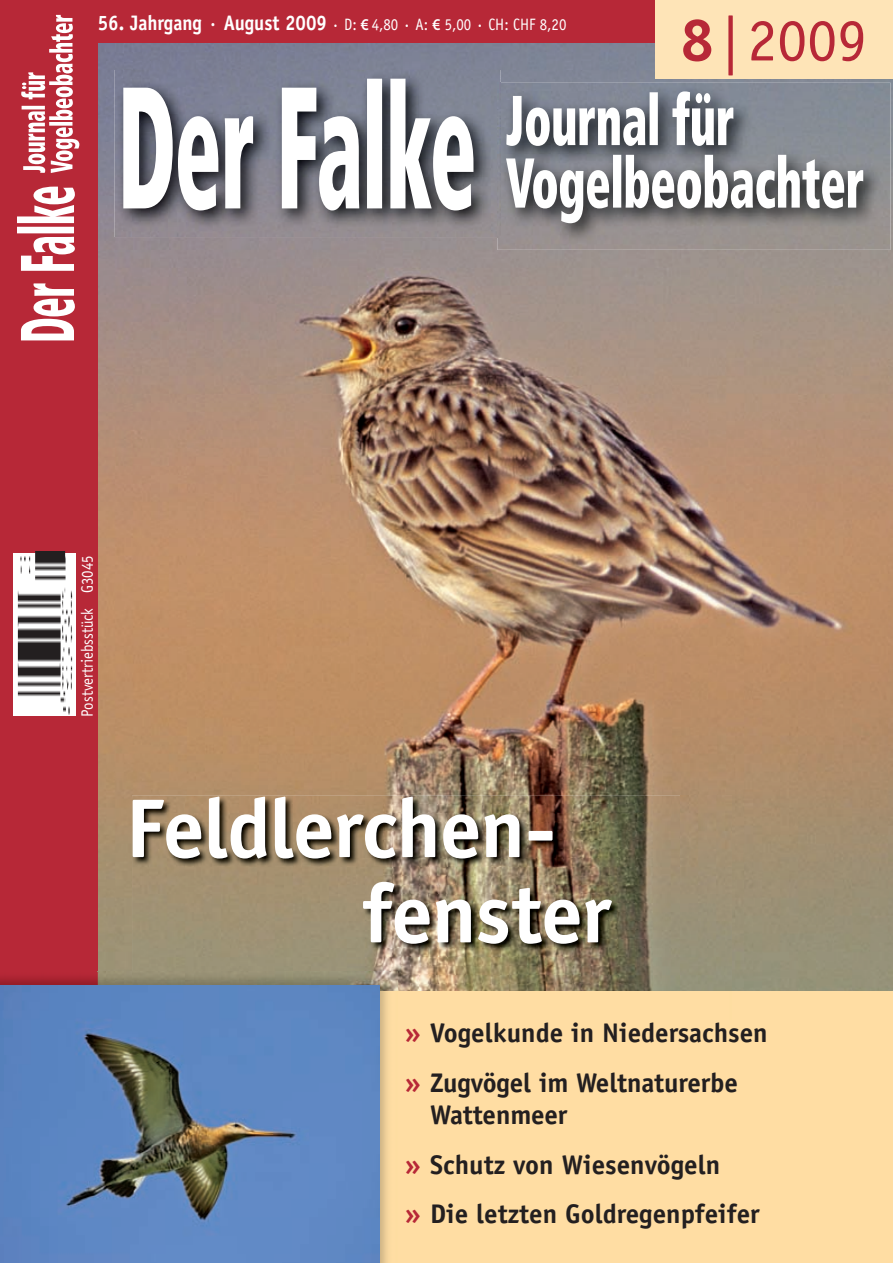
<style>
.page{position:relative;width:893px;height:1263px;background:#fff}
.page>*{position:absolute;margin:0;border:0;box-sizing:border-box;transform-origin:0 0}
.t1{font:700 83.7px/85.2px "Officina Sans Std";letter-spacing:-.015em;color:#fff}
.t2{font:60px "Officina Sans Std";color:#b72837}
.t3{font:700 27px/49.3px "Officina Sans Std";color:#231f20}
.t4{font:700 21px "Officina Sans Std";color:#fff;scale:.9 1}
.t5{font:16.5px "Officina Sans Std";color:#fff;scale:.9 1}
.s1{font-size:16.5px}
.s2{font-weight:400;font-size:16.5px}
.s3{font-family:"Myriad Pro";font-weight:600;font-size:16.5px}
.s4{font-weight:700}
.s5{color:#b72837}
</style>
<div class="page">
<img style="left:98px;top:43px;width:795px;height:948px">
<div style="left:98px;top:991px;width:795px;height:272px;background:#ffdda3"></div>
<div style="left:0;top:0;width:98px;height:1263px;background:#b72837"></div>
<div style="left:0;top:0;width:893px;height:43px;background:#b72837"></div>
<svg style="left:21px;top:15px;width:58px;height:158px"></svg>
<svg style="left:17px;top:187px;width:58px;height:153px"></svg>
<div style="left:655px;top:0;width:238px;height:79px;background:#fee4b7"></div>
<img style="left:115px;top:70px;width:386px;height:167px">
<svg style="left:123px;top:79px;width:350px;height:132px"></svg>
<img style="left:497px;top:83px;width:393px;height:167px">
<img style="left:497px;top:83px;width:4px;height:154px">
<svg style="left:506px;top:91px;width:227px;height:55px"></svg>
<svg style="left:506px;top:155px;width:357px;height:68px"></svg>
<img style="left:132px;top:796px;width:599px;height:195px">
<div style="left:14px;top:553px;width:62px;height:163px;background:#fff"></div>
<img style="left:17px;top:552px;width:56px;height:163px">
<img style="left:0;top:972px;width:397px;height:291px">
<img style="left:0;top:985px;width:379px;height:278px">
<p class="t4" style="left:98px;top:10px;width:522px">56. Jahrgang · August 2009 <span class="s1">·</span> <span class="s2">D:</span> <span class="s3">€</span> <span class="s2">4,80</span> <span class="s1">·</span> <span class="s2">A:</span> <span class="s3">€</span> <span class="s2">5,00</span> <span class="s1">·</span> <span class="s2">CH: CHF 8,20</span></p>
<h2 class="t2" style="left:681px;top:5px;width:188px"><span class="s4">8</span> | 2009</h2>
<p class="t5" style="left:78px;top:716px;width:180px;rotate:-90deg">Postvertriebsstück G3045</p>
<h1 class="t1" style="left:362px;top:785px;width:251px;text-indent:-236px">Feldlerchen&shy;fenster</h1>
<p class="t3" style="left:405px;top:1008px;width:365px"><span class="s5">»</span> Vogelkunde in Niedersachsen <span class="s5">»</span> Zugvögel im Weltnaturerbe</p>
<p class="t3" style="left:405px;top:1090px;width:357px;text-indent:26px">Wattenmeer<br><span class="s5">»</span> Schutz von Wiesenvögeln<br><span class="s5">»</span> Die letzten Goldregenpfeifer</p>
</div>
